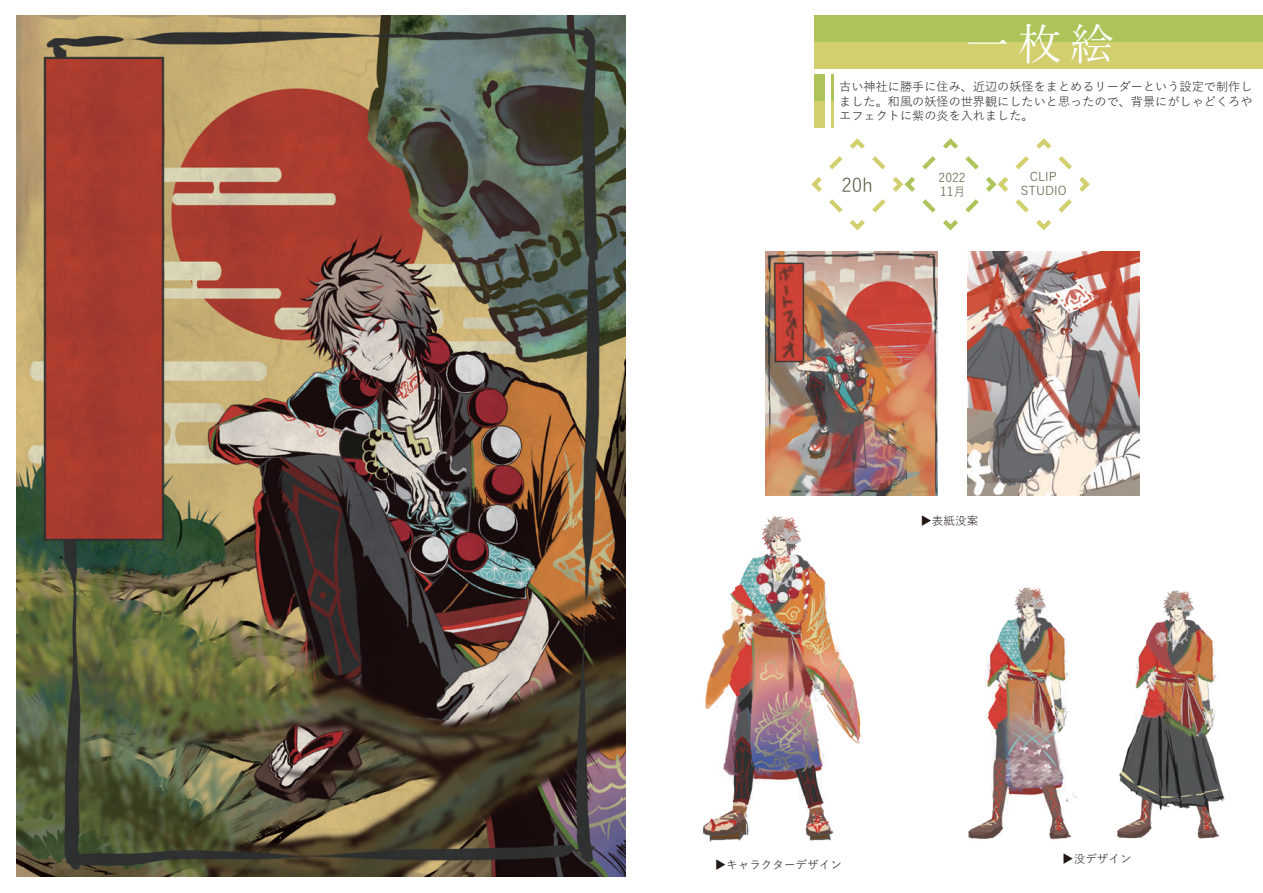
<style>
.page{position:relative;width:1263px;height:893px;background:#fff}
.page>*{position:absolute;margin:0;border:0;box-sizing:border-box;transform-origin:0 0}
.t1{font:43.5px "Yu Mincho";color:#fff}
.t2{font:18.75px "Yu Gothic";color:#5e5e46}
.t3{font:12.15px/14.5px "Yu Gothic";color:#231f20;text-align:justify}
.t4{font:12.15px/14px "Yu Gothic";color:#5e5e46;text-align:right}
.t5{font:11.55px "Yu Gothic";color:#211814}
</style>
<div class="page">
<div style="left:814px;top:15px;width:449px;height:54px;background:#adc45a"></div>
<div style="left:814px;top:42px;width:449px;height:27px;background:#d2cf6f"></div>
<div style="left:814px;top:74px;width:10px;height:54px;background:#adc45a"></div>
<div style="left:814px;top:101px;width:10px;height:27px;background:#d2cf6f"></div>
<hr style="left:831px;top:74px;width:2px;height:54px;background:#adc45a">
<hr style="left:831px;top:101px;width:2px;height:27px;background:#d2cf6f">
<svg style="left:811px;top:138px;width:279px;height:93px"></svg>
<img style="left:17px;top:15px;width:609px;height:862px">
<img style="left:702px;top:516px;width:160px;height:325px">
<img style="left:968px;top:587px;width:108px;height:253px">
<img style="left:1117px;top:590px;width:108px;height:249px">
<img style="left:765px;top:251px;width:173px;height:244px">
<img style="left:967px;top:251px;width:173px;height:244px">
<h1 class="t1" style="left:966px;top:4px;width:149px">一枚絵</h1>
<p class="t3" style="left:839px;top:78px;width:415px">古い神社に勝手に住み、近辺の妖怪をまとめるリーダーという設定で制作しました。和風の妖怪の世界観にしたいと思ったので、背景にがしゃどくろやエフェクトに紫の炎を入れました。</p>
<p class="t4" style="left:938px;top:169px;width:29px">2022</p>
<h2 class="t2" style="left:841px;top:168px;width:33px">20h</h2>
<p class="t4" style="left:940px;top:183px;width:27px">11月</p>
<p class="t4" style="left:1021px;top:168px;width:50px">CLIP　<br>STUDIO</p>
<p class="t5" style="left:920px;top:510px;width:59px">▶表紙没案</p>
<p class="t5" style="left:715px;top:854px;width:129px">▶キャラクターデザイン</p>
<p class="t5" style="left:1062px;top:848px;width:71px">▶没デザイン</p>
</div>
